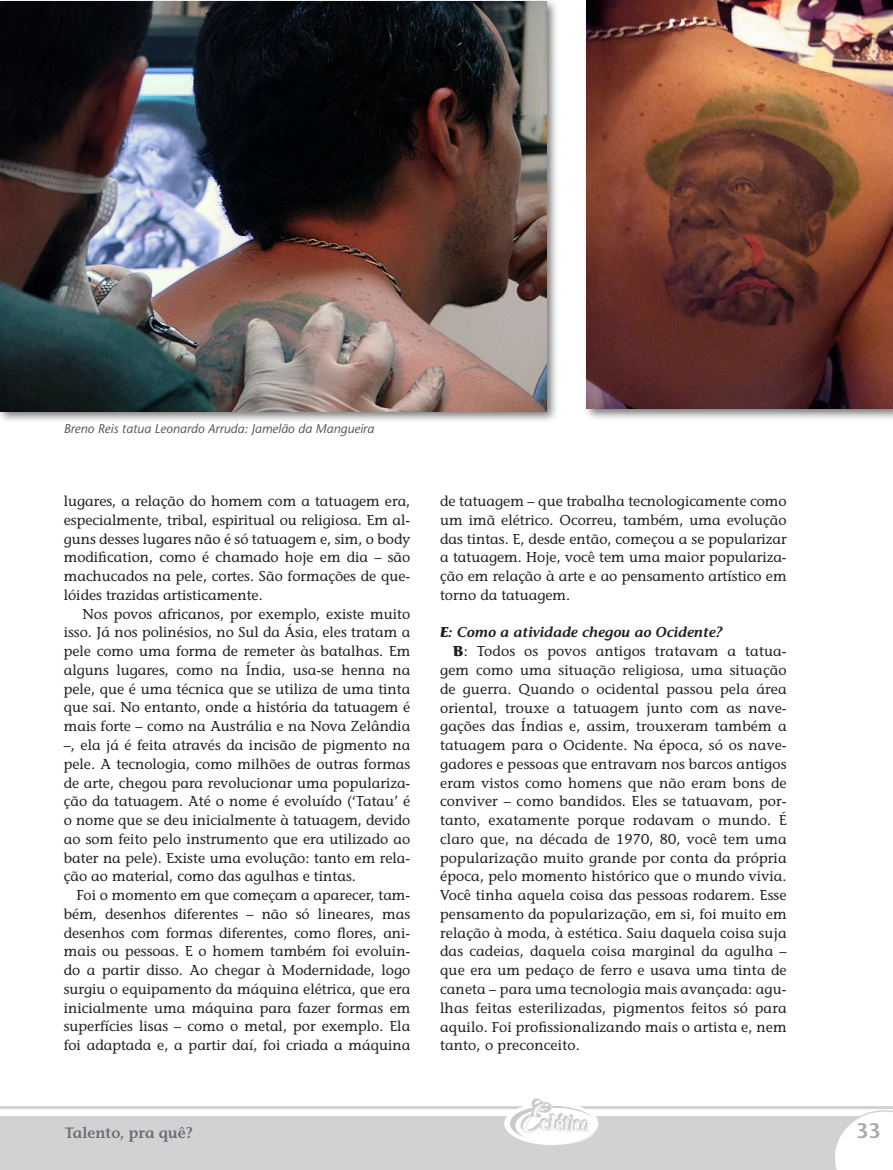
<style>
.page{position:relative;width:893px;height:1170px;background:#fff}
.page>*{position:absolute;margin:0;border:0;box-sizing:border-box;transform-origin:0 0}
.t1{font:600 21px "Stone Sans";color:#a8a9ad}
.t2{font:600 15px "Stone Informal";color:#6c6d70}
.t3{font:14.25px/18.8px "Stone Informal";letter-spacing:.01em;color:#231f20;text-align:justify}
.t4{font:italic 600 14.25px "Stone Informal";color:#231f20}
.t5{font:italic 12.75px "Stone Sans";color:#57585a}
.s1{font-weight:700}
</style>
<div class="page">
<div style="left:0;top:1115px;width:859px;height:54px;background:#d1d2d4"></div>
<svg style="left:833px;top:1110px;width:60px;height:59px"></svg>
<hr style="left:0;top:1105px;width:893px;height:3px;background:#d1d2d4">
<svg style="left:508px;top:1105px;width:88px;height:40px"></svg>
<img style="left:528px;top:1098px;width:25px;height:20px">
<div style="left:0;top:0;width:893px;height:423px;background:#231f20;opacity:.6"></div>
<img style="left:0;top:1px;width:546px;height:410px">
<img style="left:587px;top:0;width:306px;height:409px">
<p class="t5" style="left:64px;top:421px;width:312px">Breno Reis tatua Leonardo Arruda: Jamelão da Mangueira</p>
<p class="t3" style="left:64px;top:491px;width:348px">lugares, a relação do homem com a tatuagem era, especialmente, tribal, espiritual ou religiosa. Em al&shy;guns desses lugares não é só tatuagem e, sim, o body modification, como é chamado hoje em dia – são machucados na pele, cortes. São formações de que&shy;lóides trazidas artisticamente.</p>
<p class="t3" style="left:64px;top:604px;width:348px;text-indent:19px">Nos povos africanos, por exemplo, existe muito isso. Já nos polinésios, no Sul da Ásia, eles tratam a pele como uma forma de remeter às batalhas. Em alguns lugares, como na Índia, usa-se henna na pele, que é uma técnica que se utiliza de uma tinta que sai. No entanto, onde a história da tatuagem é mais forte – como na Austrália e na Nova Zelândia –, ela já é feita através da incisão de pigmento na pele. A tecnologia, como milhões de outras formas de arte, chegou para revolucionar uma populariza&shy;ção da tatuagem. Até o nome é evoluído (‘Tatau’ é o nome que se deu inicialmente à tatuagem, devido ao som feito pelo instrumento que era utilizado ao bater na pele). Existe uma evolução: tanto em rela&shy;ção ao material, como das agulhas e tintas.</p>
<p class="t3" style="left:64px;top:885px;width:348px;text-indent:13px">Foi o momento em que começam a aparecer, tam&shy;bém, desenhos diferentes – não só lineares, mas desenhos com formas diferentes, como flores, ani&shy;mais ou pessoas. E o homem também foi evoluin&shy;do a partir disso. Ao chegar à Modernidade, logo surgiu o equipamento da máquina elétrica, que era inicialmente uma máquina para fazer formas em superfícies lisas – como o metal, por exemplo. Ela foi adaptada e, a partir daí, foi criada a máquina</p>
<p class="t3" style="left:440px;top:491px;width:348px">de tatuagem – que trabalha tecnologicamente como um imã elétrico. Ocorreu, também, uma evolução das tintas. E, desde então, começou a se popularizar a tatuagem. Hoje, você tem uma maior populariza&shy;ção em relação à arte e ao pensamento artístico em torno da tatuagem.</p>
<p class="t4" style="left:440px;top:623px;width:284px"><span class="s1">E</span>: Como a atividade chegou ao Ocidente?</p>
<p class="t3" style="left:453px;top:641px;width:335px"><span class="s1">B</span>: Todos os povos antigos tratavam a tatua-</p>
<p class="t3" style="left:440px;top:660px;width:348px">gem como uma situação religiosa, uma situação</p>
<p class="t3" style="left:440px;top:679px;width:348px">de guerra. Quando o ocidental passou pela área</p>
<p class="t3" style="left:440px;top:698px;width:348px">oriental, trouxe a tatuagem junto com as nave-</p>
<p class="t3" style="left:440px;top:716px;width:348px">gações das Índias e, assim, trouxeram também a</p>
<p class="t3" style="left:440px;top:735px;width:348px">tatuagem para o Ocidente. Na época, só os nave-</p>
<p class="t3" style="left:440px;top:754px;width:348px">gadores e pessoas que entravam nos barcos antigos</p>
<p class="t3" style="left:440px;top:773px;width:348px">eram vistos como homens que não eram bons de</p>
<p class="t3" style="left:440px;top:791px;width:348px">conviver – como bandidos. Eles se tatuavam, por-</p>
<p class="t3" style="left:440px;top:810px;width:348px">tanto, exatamente porque rodavam o mundo. É</p>
<p class="t3" style="left:440px;top:829px;width:348px">claro que, na década de 1970, 80, você tem uma</p>
<p class="t3" style="left:440px;top:848px;width:348px">popularização muito grande por conta da própria</p>
<p class="t3" style="left:440px;top:866px;width:348px">época, pelo momento histórico que o mundo vivia.</p>
<p class="t3" style="left:440px;top:885px;width:348px">Você tinha aquela coisa das pessoas rodarem. Esse</p>
<p class="t3" style="left:440px;top:904px;width:348px">pensamento da popularização, em si, foi muito em</p>
<p class="t3" style="left:440px;top:923px;width:348px">relação à moda, à estética. Saiu daquela coisa suja</p>
<p class="t3" style="left:440px;top:941px;width:348px">das cadeias, daquela coisa marginal da agulha –</p>
<p class="t3" style="left:440px;top:960px;width:348px">que era um pedaço de ferro e usava uma tinta de</p>
<p class="t3" style="left:440px;top:979px;width:348px">caneta – para uma tecnologia mais avançada: agu-</p>
<p class="t3" style="left:440px;top:998px;width:348px">lhas feitas esterilizadas, pigmentos feitos só para</p>
<p class="t3" style="left:440px;top:1016px;width:348px">aquilo. Foi profissionalizando mais o artista e, nem</p>
<p class="t3" style="left:440px;top:1035px;width:141px">tanto, o preconceito.</p>
<p class="t2" style="left:65px;top:1123px;width:130px">Talento, pra quê?</p>
<h1 class="t1" style="left:857px;top:1117px;width:26px">33</h1>
</div>
